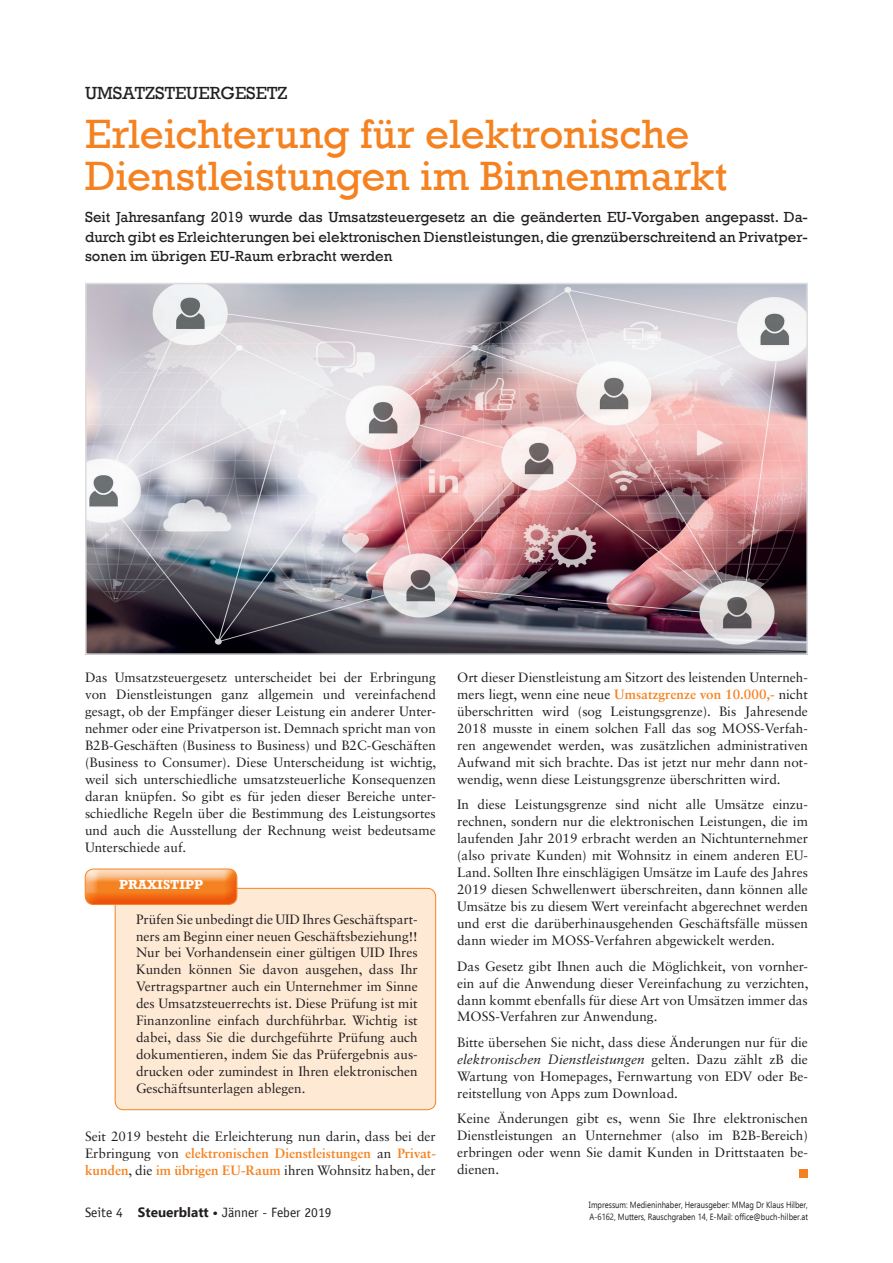
<style>
.page{position:relative;width:893px;height:1263px;background:#fff}
.page>*{position:absolute;margin:0;border:0;box-sizing:border-box;transform-origin:0 0}
.t1{font:42px/42px "Rockwell";color:#f58220}
.t2{font:18px "Rockwell";color:#231f20}
.t3{font:15px/19.5px "Rockwell";color:#231f20;text-align:justify}
.t4{font:13.5px/17px "Sabon LT Std";color:#231f20;text-align:justify}
.t5{font:13.5px "Officina Sans LT";color:#231f20}
.t6{font:700 13.5px "Rockwell";color:#fff}
.t7{font:9px/12px "Ebrima";color:#231f20;scale:.85 1}
.s1{font-weight:700;color:#f58220}
.s2{font-style:italic}
.s3{font-family:"Ebrima";font-weight:700}
</style>
<div class="page">
<div style="left:799px;top:1169px;width:9px;height:9px;background:#f58220"></div>
<div style="left:115px;top:888px;width:321px;height:222px;background:#fee9d5;border-radius:9px"></div>
<div style="left:115px;top:888px;width:321px;height:222px;border:1px solid #f58220;border-radius:9px"></div>
<div style="left:83px;top:866px;width:155px;height:32px;background:#fff;opacity:.97"></div>
<div style="left:83px;top:870px;width:155px;height:35px;background:#f58220;opacity:.75"></div>
<div style="left:85px;top:869px;width:152px;height:36px;border:1px solid #f58220;border-radius:9px"></div>
<img style="left:88px;top:286px;width:717px;height:366px">
<div style="left:85px;top:283px;width:723px;height:372px;border:2px solid #dcdddf"></div>
<h2 class="t2" style="left:85px;top:82px;width:40px">Umsatzsteuergesetz</h2>
<h1 class="t1" style="left:85px;top:114px;width:644px">Erleichterung für elektronische<br>Dienstleistungen im Binnenmarkt</h1>
<p class="t3" style="left:85px;top:208px;width:724px">Seit Jahresanfang 2019 wurde das Umsatzsteuergesetz an die geänderten EU-Vorgaben angepasst. Da&shy;durch gibt es Erleichterungen bei elektronischen Dienstleistungen, die grenzüberschreitend an Privatper&shy;sonen im übrigen EU-Raum erbracht werden</p>
<p class="t4" style="left:85px;top:669px;width:353px">Das Umsatzsteuergesetz unterscheidet bei der Erbringung von Dienstleistungen ganz allgemein und vereinfachend gesagt, ob der Empfänger dieser Leistung ein anderer Unter&shy;nehmer oder eine Privatperson ist. Demnach spricht man von B2B-Geschäften (Business to Business) und B2C-Geschäften (Business to Consumer). Diese Unterscheidung ist wichtig, weil sich unterschiedliche umsatzsteuerliche Konsequenzen daran knüpfen. So gibt es für jeden dieser Bereiche unter&shy;schiedliche Regeln über die Bestimmung des Leistungsortes und auch die Ausstellung der Rechnung weist bedeutsame Unterschiede auf.</p>
<p class="t6" style="left:119px;top:877px;width:86px">PRAXISTIPP</p>
<p class="t4" style="left:136px;top:910px;width:283px">Prüfen Sie unbedingt die UID Ihres Geschäftspart&shy;ners am Beginn einer neuen Geschäftsbeziehung!!<br>Nur bei Vorhandensein einer gültigen UID Ihres Kunden können Sie davon ausgehen, dass Ihr Vertragspartner auch ein Unternehmer im Sinne des Umsatzsteuerrechts ist. Diese Prüfung ist mit Finanzonline einfach durchführbar. Wichtig ist dabei, dass Sie die durchgeführte Prüfung auch dokumentieren, indem Sie das Prüfergebnis aus&shy;drucken oder zumindest in Ihren elektronischen Geschäftsunterlagen ablegen.</p>
<p class="t4" style="left:85px;top:1127px;width:352px">Seit 2019 besteht die Erleichterung nun darin, dass bei der Erbringung von <span class="s1">elektronischen Dienstleistungen</span> an <span class="s1">Privat&shy;kunden</span>, die <span class="s1">im übrigen EU-Raum</span> ihren Wohnsitz haben, der</p>
<p class="t4" style="left:457px;top:669px;width:352px">Ort dieser Dienstleistung am Sitzort des leistenden Unterneh&shy;mers liegt, wenn eine neue <span class="s1">Umsatzgrenze von 10.000,-</span> nicht überschritten wird (sog Leistungsgrenze). Bis Jahresende 2018 musste in einem solchen Fall das sog MOSS-Verfah&shy;ren angewendet werden, was zusätzlichen administrativen Aufwand mit sich brachte. Das ist jetzt nur mehr dann not&shy;wendig, wenn diese Leistungsgrenze überschritten wird.</p>
<p class="t4" style="left:457px;top:796px;width:352px">In diese Leistungsgrenze sind nicht alle Umsätze einzu&shy;rechnen, sondern nur die elektronischen Leistungen, die im laufenden Jahr 2019 erbracht werden an Nichtunternehmer (also private Kunden) mit Wohnsitz in einem anderen EU-Land. Sollten Ihre einschlägigen Umsätze im Laufe des Jahres 2019 diesen Schwellenwert überschreiten, dann können alle Umsätze bis zu diesem Wert vereinfacht abgerechnet werden und erst die darüberhinausgehenden Geschäftsfälle müssen dann wieder im MOSS-Verfahren abgewickelt werden.</p>
<p class="t4" style="left:457px;top:957px;width:353px">Das Gesetz gibt Ihnen auch die Möglichkeit, von vornher&shy;ein auf die Anwendung dieser Vereinfachung zu verzichten, dann kommt ebenfalls für diese Art von Umsätzen immer das MOSS-Verfahren zur Anwendung.</p>
<p class="t4" style="left:457px;top:1033px;width:352px">Bitte übersehen Sie nicht, dass diese Änderungen nur für die <span class="s2">elektronischen Dienstleistungen</span> gelten. Dazu zählt zB die Wartung von Homepages, Fernwartung von EDV oder Be&shy;reitstellung von Apps zum Download.</p>
<p class="t4" style="left:457px;top:1110px;width:352px">Keine Änderungen gibt es, wenn Sie Ihre elektronischen Dienstleistungen an Unternehmer (also im B2B-Bereich) erbringen oder wenn Sie damit Kunden in Drittstaaten be&shy;dienen.</p>
<p class="t5" style="left:85px;top:1205px;width:248px">Seite 4 <span class="s3">Steuerblatt •</span> Jänner - Feber 2019</p>
<p class="t7" style="left:589px;top:1198px;width:259px">Impressum: Medieninhaber, Herausgeber: MMag Dr Klaus Hilber,<br>A-6162, Mutters, Rauschgraben 14, E-Mail: office@buch-hilber.at</p>
</div>
